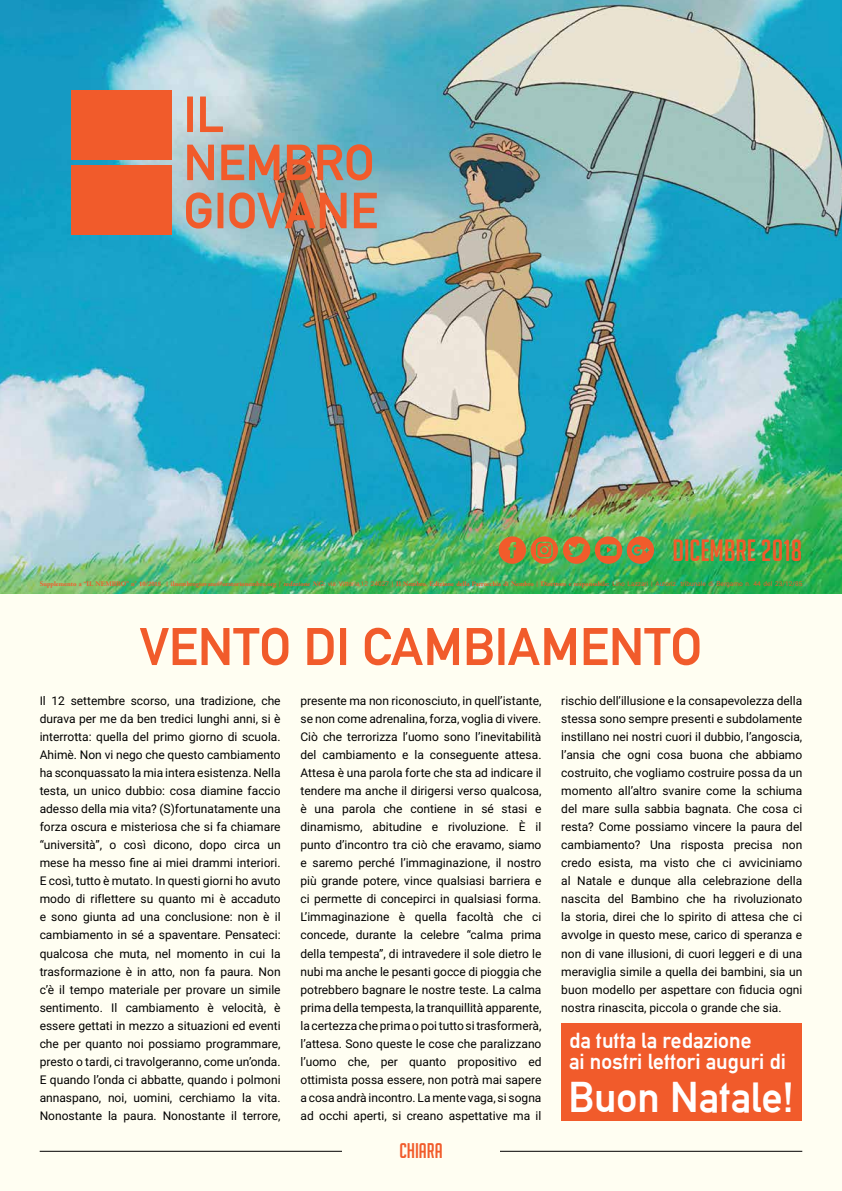
<style>
.page{position:relative;width:842px;height:1191px;background:#fffef2}
.page>*{position:absolute;margin:0;border:0;box-sizing:border-box;transform-origin:0 0}
.t1{font:52px "Alte DIN1451 Mittelschriftgepraegt";color:#f15b2b}
.t2{font:42px "Alte DIN1451 Mittelschriftgepraegt";color:#fff}
.t3{font:30px "Big Noodle Titling";color:#f15b2b}
.t4{font:21.7px/21px "Alte DIN1451 Mittelschriftgepraegt";color:#fff}
.t5{font:20.7px "Big Noodle Titling";color:#f15b2b}
.t6{font:12px/18px "Roboto";color:#000;text-align:justify}
.t7{font:700 6.5px "Adobe Caslon Pro";color:#f15b2b}
.s1{font-family:"Roboto";font-weight:400}
.s2{font-style:italic}
</style>
<div class="page">
<img style="left:0;top:0;width:842px;height:593px">
<hr style="left:40px;top:1151px;width:762px;height:1px;background:#000">
<div style="left:342px;top:1133px;width:158px;height:35px;background:#fffef2"></div>
<img style="left:499px;top:536px;width:155px;height:28px">
<img style="left:186px;top:192px;width:191px;height:36px">
<img style="left:187px;top:144px;width:185px;height:36px">
<svg style="left:187px;top:96px;width:36px;height:36px"></svg>
<div style="left:71px;top:91px;width:100px;height:69px;background:#f15b2b"></div>
<div style="left:71px;top:165px;width:100px;height:69px;background:#f15b2b"></div>
<div style="left:561px;top:1024px;width:241px;height:97px;background:#f15b2b"></div>
<h3 class="t3" style="left:672px;top:534px;width:131px">DICEMBRE 2018</h3>
<p class="t7" style="left:40px;top:579px;width:764px">Supplemento a “IL NEMBRO” n° 10/2018 <span class="s1">|</span> ilnembrogiovane@oratorionembro.org <span class="s1">|</span> <span class="s2">redazioneNG:</span> <span class="s1">via Vittoria,12 24027 |</span> Il Nembro. Edizione della Parrocchia di Nembro <span class="s1">|</span> Direttore e responsabile: <span class="s1">Lino Lazzari | Autoriz. tribunale di Bergamo n. 44 del 23/12/85</span></p>
<h1 class="t1" style="left:140px;top:616px;width:564px">VENTO DI CAMBIAMENTO</h1>
<p class="t6" style="left:40px;top:691px;width:242px">Il 12 settembre scorso, una tradizione, che durava per me da ben tredici lunghi anni, si è interrotta: quella del primo giorno di scuola.<br>Ahimè. Non vi nego che questo cambiamento ha sconquassato la mia intera esistenza. Nella testa, un unico dubbio: cosa diamine faccio adesso della mia vita? (S)fortunatamente una forza oscura e misteriosa che si fa chiamare “università”, o così dicono, dopo circa un mese ha messo fine ai miei drammi interiori.<br>E così, tutto è mutato. In questi giorni ho avuto modo di riflettere su quanto mi è accaduto e sono giunta ad una conclusione: non è il cambiamento in sé a spaventare. Pensateci: qualcosa che muta, nel momento in cui la trasformazione è in atto, non fa paura. Non c’è il tempo materiale per provare un simile sentimento. Il cambiamento è velocità, è essere gettati in mezzo a situazioni ed eventi che per quanto noi possiamo programmare, presto o tardi, ci travolgeranno, come un’onda.<br>E quando l’onda ci abbatte, quando i polmoni annaspano, noi, uomini, cerchiamo la vita.<br>Nonostante la paura. Nonostante il terrore,</p>
<p class="t6" style="left:300px;top:691px;width:242px">presente ma non riconosciuto, in quell’istante, se non come adrenalina, forza, voglia di vivere.<br>Ciò che terrorizza l’uomo sono l’inevitabilità del cambiamento e la conseguente attesa.<br>Attesa è una parola forte che sta ad indicare il tendere ma anche il dirigersi verso qualcosa, è una parola che contiene in sé stasi e dinamismo, abitudine e rivoluzione. È il punto d’incontro tra ciò che eravamo, siamo e saremo perché l’immaginazione, il nostro più grande potere, vince qualsiasi barriera e ci permette di concepirci in qualsiasi forma.<br>L’immaginazione è quella facoltà che ci concede, durante la celebre “calma prima della tempesta”, di intravedere il sole dietro le nubi ma anche le pesanti gocce di pioggia che potrebbero bagnare le nostre teste. La calma prima della tempesta, la tranquillità apparente, la certezza che prima o poi tutto si trasformerà, l’attesa. Sono queste le cose che paralizzano l’uomo che, per quanto propositivo ed ottimista possa essere, non potrà mai sapere a cosa andrà incontro. La mente vaga, si sogna ad occhi aperti, si creano aspettative ma il</p>
<p class="t6" style="left:561px;top:691px;width:242px">rischio dell’illusione e la consapevolezza della stessa sono sempre presenti e subdolamente instillano nei nostri cuori il dubbio, l’angoscia, l’ansia che ogni cosa buona che abbiamo costruito, che vogliamo costruire possa da un momento all’altro svanire come la schiuma del mare sulla sabbia bagnata. Che cosa ci resta? Come possiamo vincere la paura del cambiamento? Una risposta precisa non credo esista, ma visto che ci avviciniamo al Natale e dunque alla celebrazione della nascita del Bambino che ha rivoluzionato la storia, direi che lo spirito di attesa che ci avvolge in questo mese, carico di speranza e non di vane illusioni, di cuori leggeri e di una meraviglia simile a quella dei bambini, sia un buon modello per aspettare con fiducia ogni nostra rinascita, piccola o grande che sia.</p>
<h3 class="t4" style="left:569px;top:1030px;width:218px">da tutta la redazione<br>ai nostri lettori auguri di</h3>
<h2 class="t2" style="left:568px;top:1072px;width:227px">Buon Natale!</h2>
<h3 class="t5" style="left:399px;top:1140px;width:45px">CHIARA</h3>
</div>
